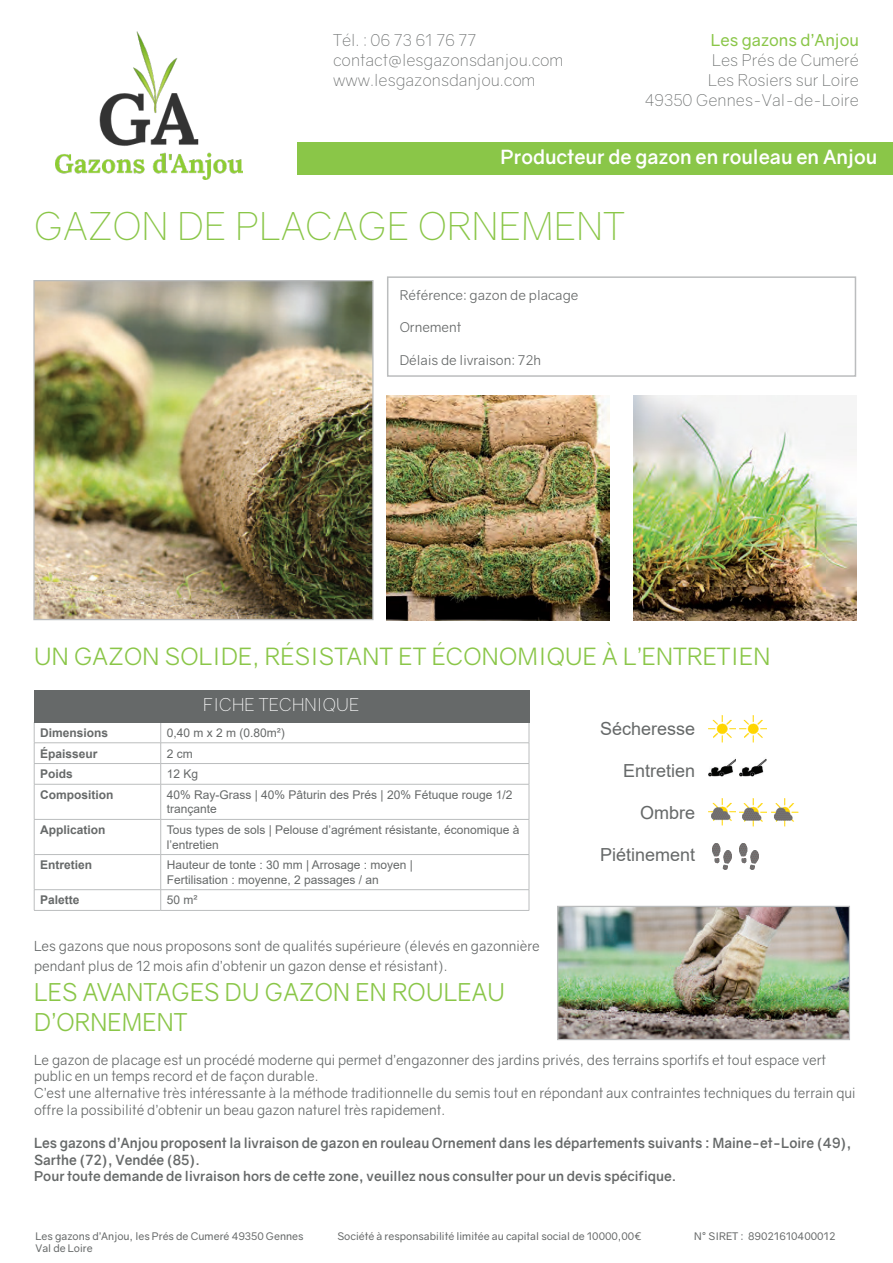
<style>
.page{position:relative;width:893px;height:1263px;background:#fff}
.page>*{position:absolute;margin:0;border:0;box-sizing:border-box;transform-origin:0 0}
.t1{font:300 39px "Gravity";letter-spacing:.01em;color:#8ac648}
.t2{font:24.75px "Gravity";letter-spacing:.01em;color:#8ac648}
.t3{font:24px "Gravity";letter-spacing:.01em;color:#8ac648}
.t4{font:700 19.5px "Gravity";color:#fff}
.t5{font:18px "Arial";color:#666969}
.t6{font:300 18px "Gravity";letter-spacing:.01em;color:#fff}
.t7{font:300 16.5px/19.8px "Gravity";color:#666969;text-align:right}
.t8{font:16.5px "Gravity";color:#8ac648}
.t9{font:13.95px/16.8px "Gravity";color:#666969}
.t10{font:700 13.95px/16.8px "Gravity";color:#666969}
.t11{font:700 13.5px "Gravity";color:#666969}
.t12{font:13.5px "Gravity";color:#666969}
.t13{font:12px/14.4px "Arial";color:#666969}
.t14{font:700 12px "Arial";color:#666969}
.t15{font:10.5px/12.6px "Gravity";color:#666969}
</style>
<div class="page">
<img style="left:55px;top:32px;width:188px;height:148px">
<div style="left:298px;top:142px;width:595px;height:33px;background:#8ac648"></div>
<img style="left:35px;top:282px;width:337px;height:336px">
<div style="left:33px;top:280px;width:341px;height:340px;border:1px solid #bbbdbe"></div>
<div style="left:387px;top:276px;width:469px;height:101px;border:2px solid #bbbdbe"></div>
<hr style="left:34px;top:742px;width:127px;height:1px;background:#bbbdbe">
<hr style="left:161px;top:742px;width:368px;height:1px;background:#bbbdbe">
<hr style="left:34px;top:763px;width:127px;height:1px;background:#bbbdbe">
<svg style="left:34px;top:723px;width:1px;height:61px"></svg>
<hr style="left:161px;top:763px;width:368px;height:1px;background:#bbbdbe">
<svg style="left:160px;top:723px;width:1px;height:61px"></svg>
<svg style="left:529px;top:723px;width:1px;height:61px"></svg>
<hr style="left:34px;top:784px;width:127px;height:1px;background:#bbbdbe">
<hr style="left:34px;top:784px;width:1px;height:35px;background:#bbbdbe">
<hr style="left:161px;top:784px;width:368px;height:1px;background:#bbbdbe">
<hr style="left:160px;top:784px;width:1px;height:35px;background:#bbbdbe">
<hr style="left:529px;top:784px;width:1px;height:35px;background:#bbbdbe">
<hr style="left:34px;top:819px;width:127px;height:1px;background:#bbbdbe">
<hr style="left:34px;top:819px;width:1px;height:35px;background:#bbbdbe">
<hr style="left:161px;top:819px;width:368px;height:1px;background:#bbbdbe">
<hr style="left:160px;top:819px;width:1px;height:35px;background:#bbbdbe">
<hr style="left:529px;top:819px;width:1px;height:35px;background:#bbbdbe">
<hr style="left:34px;top:854px;width:127px;height:1px;background:#bbbdbe">
<hr style="left:34px;top:855px;width:1px;height:34px;background:#bbbdbe">
<hr style="left:161px;top:854px;width:368px;height:1px;background:#bbbdbe">
<hr style="left:160px;top:855px;width:1px;height:34px;background:#bbbdbe">
<hr style="left:529px;top:855px;width:1px;height:34px;background:#bbbdbe">
<hr style="left:34px;top:889px;width:127px;height:1px;background:#bbbdbe">
<svg style="left:34px;top:890px;width:1px;height:20px"></svg>
<hr style="left:161px;top:889px;width:368px;height:1px;background:#bbbdbe">
<svg style="left:160px;top:890px;width:1px;height:20px"></svg>
<svg style="left:529px;top:890px;width:1px;height:20px"></svg>
<hr style="left:34px;top:910px;width:127px;height:1px;background:#bbbdbe">
<hr style="left:161px;top:910px;width:368px;height:1px;background:#bbbdbe">
<div style="left:34px;top:690px;width:496px;height:33px;background:#666969"></div>
<img style="left:708px;top:716px;width:28px;height:27px">
<img style="left:708px;top:799px;width:28px;height:27px">
<img style="left:712px;top:843px;width:20px;height:26px">
<img style="left:739px;top:843px;width:19px;height:26px">
<img style="left:740px;top:799px;width:27px;height:27px">
<img style="left:740px;top:716px;width:27px;height:27px">
<img style="left:559px;top:908px;width:289px;height:130px">
<div style="left:557px;top:906px;width:293px;height:134px;border:1px solid #bbbdbe"></div>
<img style="left:771px;top:799px;width:27px;height:27px">
<img style="left:708px;top:758px;width:28px;height:19px">
<img style="left:739px;top:758px;width:27px;height:19px">
<img style="left:633px;top:395px;width:223px;height:225px">
<img style="left:387px;top:395px;width:223px;height:225px">
<p class="t7" style="left:333px;top:30px;width:232px;text-align:left">Tél. : 06 73 61 76 77 contact@lesgazonsdanjou.com www.lesgazonsdanjou.com</p>
<p class="t8" style="left:711px;top:30px;width:150px">Les gazons d’Anjou</p>
<p class="t7" style="left:645px;top:50px;width:216px">Les Prés de Cumeré<br>Les Rosiers sur Loire<br>49350 Gennes-Val-de-Loire</p>
<h3 class="t4" style="left:501px;top:145px;width:378px">Producteur de gazon en rouleau en Anjou</h3>
<p class="t1" style="left:34px;top:203px;width:592px">GAZON DE PLACAGE ORNEMENT</p>
<p class="t12" style="left:400px;top:287px;width:180px">Référence: gazon de placage</p>
<p class="t12" style="left:400px;top:319px;width:63px">Ornement</p>
<p class="t12" style="left:400px;top:351px;width:143px">Délais de livraison: 72h</p>
<p class="t3" style="left:34px;top:641px;width:738px">UN GAZON SOLIDE, RÉSISTANT ET ÉCONOMIQUE À L’ENTRETIEN</p>
<p class="t6" style="left:203px;top:694px;width:158px">FICHE TECHNIQUE</p>
<p class="t14" style="left:40px;top:724px;width:70px">Dimensions</p>
<p class="t13" style="left:167px;top:725px;width:120px">0,40 m x 2 m (0.80m²)</p>
<p class="t14" style="left:40px;top:745px;width:59px">Épaisseur</p>
<p class="t13" style="left:167px;top:746px;width:28px">2 cm</p>
<p class="t14" style="left:40px;top:765px;width:34px">Poids</p>
<p class="t13" style="left:167px;top:767px;width:33px">12 Kg</p>
<p class="t14" style="left:40px;top:786px;width:75px">Composition</p>
<p class="t13" style="left:167px;top:787px;width:347px">40% Ray-Grass | 40% Pâturin des Prés | 20% Fétuque rouge 1/2 trançante</p>
<p class="t14" style="left:40px;top:821px;width:67px">Application</p>
<p class="t13" style="left:167px;top:823px;width:354px">Tous types de sols | Pelouse d’agrément résistante, économique à l’entretien</p>
<p class="t14" style="left:40px;top:857px;width:54px">Entretien</p>
<p class="t13" style="left:167px;top:858px;width:248px">Hauteur de tonte : 30 mm | Arrosage : moyen |<br>Fertilisation : moyenne, 2 passages / an</p>
<p class="t14" style="left:40px;top:892px;width:41px">Palette</p>
<p class="t13" style="left:167px;top:893px;width:32px">50 m²</p>
<p class="t5" style="left:600px;top:716px;width:97px">Sécheresse</p>
<p class="t5" style="left:623px;top:758px;width:74px">Entretien</p>
<p class="t5" style="left:640px;top:800px;width:57px">Ombre</p>
<p class="t5" style="left:600px;top:842px;width:97px">Piétinement</p>
<p class="t9" style="left:34px;top:938px;width:507px">Les gazons que nous proposons sont de qualités supérieure (élevés en gazonnière</p>
<p class="t9" style="left:34px;top:958px;width:415px">pendant plus de 12 mois afin d’obtenir un gazon dense et résistant).</p>
<p class="t2" style="left:34px;top:977px;width:472px">LES AVANTAGES DU GAZON EN ROULEAU</p>
<p class="t2" style="left:34px;top:1007px;width:155px">D’ORNEMENT</p>
<p class="t9" style="left:34px;top:1051px;width:794px">Le gazon de placage est un procédé moderne qui permet d’engazonner des jardins privés, des terrains sportifs et tout espace vert public en un temps record et de façon durable.</p>
<p class="t9" style="left:34px;top:1085px;width:823px">C’est une alternative très intéressante à la méthode traditionnelle du semis tout en répondant aux contraintes techniques du terrain qui offre la possibilité d’obtenir un beau gazon naturel très rapidement.</p>
<p class="t10" style="left:34px;top:1135px;width:819px">Les gazons d’Anjou proposent la livraison de gazon en rouleau Ornement dans les départements suivants : Maine-et-Loire (49),<br>Sarthe (72), Vendée (85).</p>
<p class="t11" style="left:34px;top:1168px;width:644px">Pour toute demande de livraison hors de cette zone, veuillez nous consulter pour un devis spécifique.</p>
<p class="t15" style="left:35px;top:1230px;width:270px">Les gazons d’Anjou, les Prés de Cumeré 49350 Gennes<br>Val de Loire</p>
<p class="t15" style="left:337px;top:1230px;width:306px">Société à responsabilité limitée au capital social de 10000,00€</p>
<p class="t15" style="left:694px;top:1230px;width:143px">N° SIRET : 89021610400012</p>
</div>
